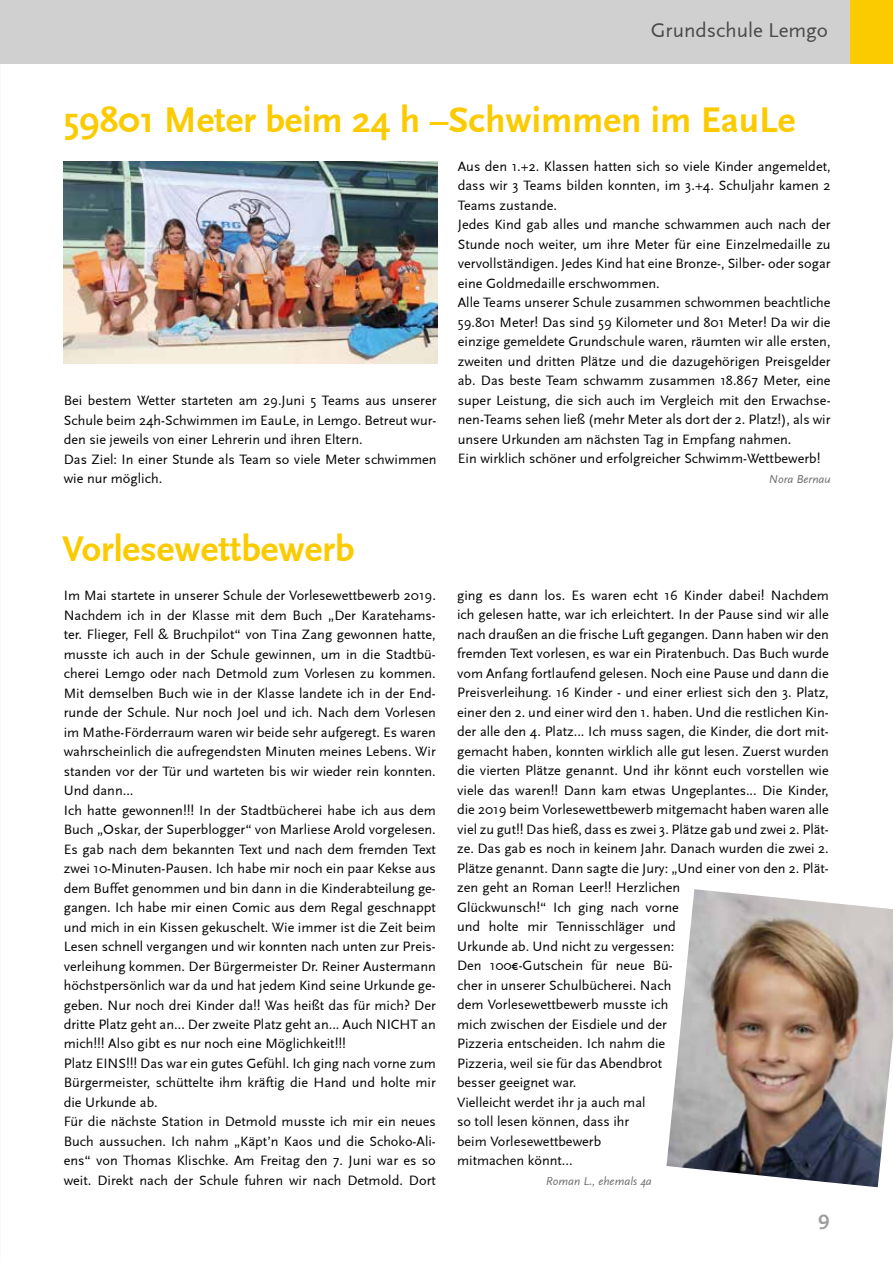
<style>
.page{position:relative;width:893px;height:1263px;background:#fff}
.page>*{position:absolute;margin:0;border:0;box-sizing:border-box;transform-origin:0 0}
.t1{font:700 37.5px "Scala Sans";color:#fbcb00}
.t2{font:21px "Scala Sans";color:#4a4a49}
.t3{font:700 21px "Scala Sans";color:#9d9d9c}
.t4{font:14.25px/19.5px "Scala Sans";color:#000}
.t5{font:italic 12px "Scala Sans";color:#706f6f}
</style>
<div class="page">
<div style="left:0;top:0;width:893px;height:64px;background:#d0d0d0"></div>
<div style="left:850px;top:0;width:43px;height:64px;background:#fbcb00"></div>
<img style="left:64px;top:161px;width:374px;height:203px">
<img style="left:666px;top:889px;width:227px;height:298px">
<h2 class="t2" style="left:651px;top:19px;width:179px">Grundschule Lemgo</h2>
<h1 class="t1" style="left:64px;top:99px;width:733px">59801 Meter beim 24 h –Schwimmen im EauLe</h1>
<p class="t4" style="left:64px;top:391px;width:374px">Bei bestem Wetter starteten am 29.Juni 5 Teams aus unserer Schule beim 24h-Schwimmen im EauLe, in Lemgo. Betreut wur&shy;den sie jeweils von einer Lehrerin und ihren Eltern.<br>Das Ziel: In einer Stunde als Team so viele Meter schwimmen wie nur möglich.</p>
<h1 class="t1" style="left:62px;top:528px;width:294px">Vorlesewettbewerb</h1>
<p class="t4" style="left:458px;top:157px;width:374px">Aus den 1.+2. Klassen hatten sich so viele Kinder angemeldet, dass wir 3 Teams bilden konnten, im 3.+4. Schuljahr kamen 2<br>Teams zustande.<br>Jedes Kind gab alles und manche schwammen auch nach der Stunde noch weiter, um ihre Meter für eine Einzelmedaille zu vervollständigen. Jedes Kind hat eine Bronze-, Silber- oder sogar eine Goldmedaille erschwommen.<br>Alle Teams unserer Schule zusammen schwommen beachtliche 59.801 Meter! Das sind 59 Kilometer und 801 Meter! Da wir die einzige gemeldete Grundschule waren, räumten wir alle ersten, zweiten und dritten Plätze und die dazugehörigen Preisgelder ab. Das beste Team schwamm zusammen 18.867 Meter, eine super Leistung, die sich auch im Vergleich mit den Erwachse&shy;nen-Teams sehen ließ (mehr Meter als dort der 2. Platz!), als wir unsere Urkunden am nächsten Tag in Empfang nahmen.<br>Ein wirklich schöner und erfolgreicher Schwimm-Wettbewerb!</p>
<p class="t5" style="left:769px;top:473px;width:63px">Nora Bernau</p>
<p class="t4" style="left:64px;top:586px;width:374px">Im Mai startete in unserer Schule der Vorlesewettbewerb 2019.<br>Nachdem ich in der Klasse mit dem Buch „Der Karatehams&shy;ter. Flieger, Fell &amp; Bruchpilot“ von Tina Zang gewonnen hatte, musste ich auch in der Schule gewinnen, um in die Stadtbü&shy;cherei Lemgo oder nach Detmold zum Vorlesen zu kommen.<br>Mit demselben Buch wie in der Klasse landete ich in der End&shy;runde der Schule. Nur noch Joel und ich. Nach dem Vorlesen im Mathe-Förderraum waren wir beide sehr aufgeregt. Es waren wahrscheinlich die aufregendsten Minuten meines Lebens. Wir standen vor der Tür und warteten bis wir wieder rein konnten.<br>Und dann...<br>Ich hatte gewonnen!!! In der Stadtbücherei habe ich aus dem Buch „Oskar, der Superblogger“ von Marliese Arold vorgelesen.<br>Es gab nach dem bekannten Text und nach dem fremden Text zwei 10-Minuten-Pausen. Ich habe mir noch ein paar Kekse aus dem Buffet genommen und bin dann in die Kinderabteilung ge&shy;gangen. Ich habe mir einen Comic aus dem Regal geschnappt und mich in ein Kissen gekuschelt. Wie immer ist die Zeit beim Lesen schnell vergangen und wir konnten nach unten zur Preis&shy;verleihung kommen. Der Bürgermeister Dr. Reiner Austermann höchstpersönlich war da und hat jedem Kind seine Urkunde ge&shy;geben. Nur noch drei Kinder da!! Was heißt das für mich? Der dritte Platz geht an… Der zweite Platz geht an... Auch NICHT an mich!!! Also gibt es nur noch eine Möglichkeit!!!<br>Platz EINS!!! Das war ein gutes Gefühl. Ich ging nach vorne zum Bürgermeister, schüttelte ihm kräftig die Hand und holte mir die Urkunde ab.<br>Für die nächste Station in Detmold musste ich mir ein neues Buch aussuchen. Ich nahm „Käpt’n Kaos und die Schoko-Ali&shy;ens“ von Thomas Klischke. Am Freitag den 7. Juni war es so weit. Direkt nach der Schule fuhren wir nach Detmold. Dort</p>
<p class="t4" style="left:457px;top:586px;width:373px">ging es dann los. Es waren echt 16 Kinder dabei! Nachdem ich gelesen hatte, war ich erleichtert. In der Pause sind wir alle nach draußen an die frische Luft gegangen. Dann haben wir den fremden Text vorlesen, es war ein Piratenbuch. Das Buch wurde vom Anfang fortlaufend gelesen. Noch eine Pause und dann die Preisverleihung. 16 Kinder - und einer erliest sich den 3. Platz, einer den 2. und einer wird den 1. haben. Und die restlichen Kin&shy;der alle den 4. Platz... Ich muss sagen, die Kinder, die dort mit&shy;gemacht haben, konnten wirklich alle gut lesen. Zuerst wurden die vierten Plätze genannt. Und ihr könnt euch vorstellen wie viele das waren!! Dann kam etwas Ungeplantes... Die Kinder, die 2019 beim Vorlesewettbewerb mitgemacht haben waren alle viel zu gut!! Das hieß, dass es zwei 3. Plätze gab und zwei 2. Plät&shy;ze. Das gab es noch in keinem Jahr. Danach wurden die zwei 2.<br>Plätze genannt. Dann sagte die Jury: „Und einer von den 2. Plät&shy;zen geht an Roman Leer!! Herzlichen<br>Glückwunsch!“ Ich ging nach vorne<br>und holte mir Tennisschläger und<br>Urkunde ab. Und nicht zu vergessen:<br>Den 100€-Gutschein für neue Bü-<br>cher in unserer Schulbücherei. Nach<br>dem Vorlesewettbewerb musste ich<br>mich zwischen der Eisdiele und der<br>Pizzeria entscheiden. Ich nahm die<br>Pizzeria, weil sie für das Abendbrot<br>besser geeignet war.<br>Vielleicht werdet ihr ja auch mal<br>so toll lesen können, dass ihr<br>beim Vorlesewettbewerb<br>mitmachen könnt...</p>
<p class="t5" style="left:546px;top:1175px;width:108px">Roman L., ehemals 4a</p>
<h2 class="t3" style="left:818px;top:1207px;width:13px">9</h2>
</div>
